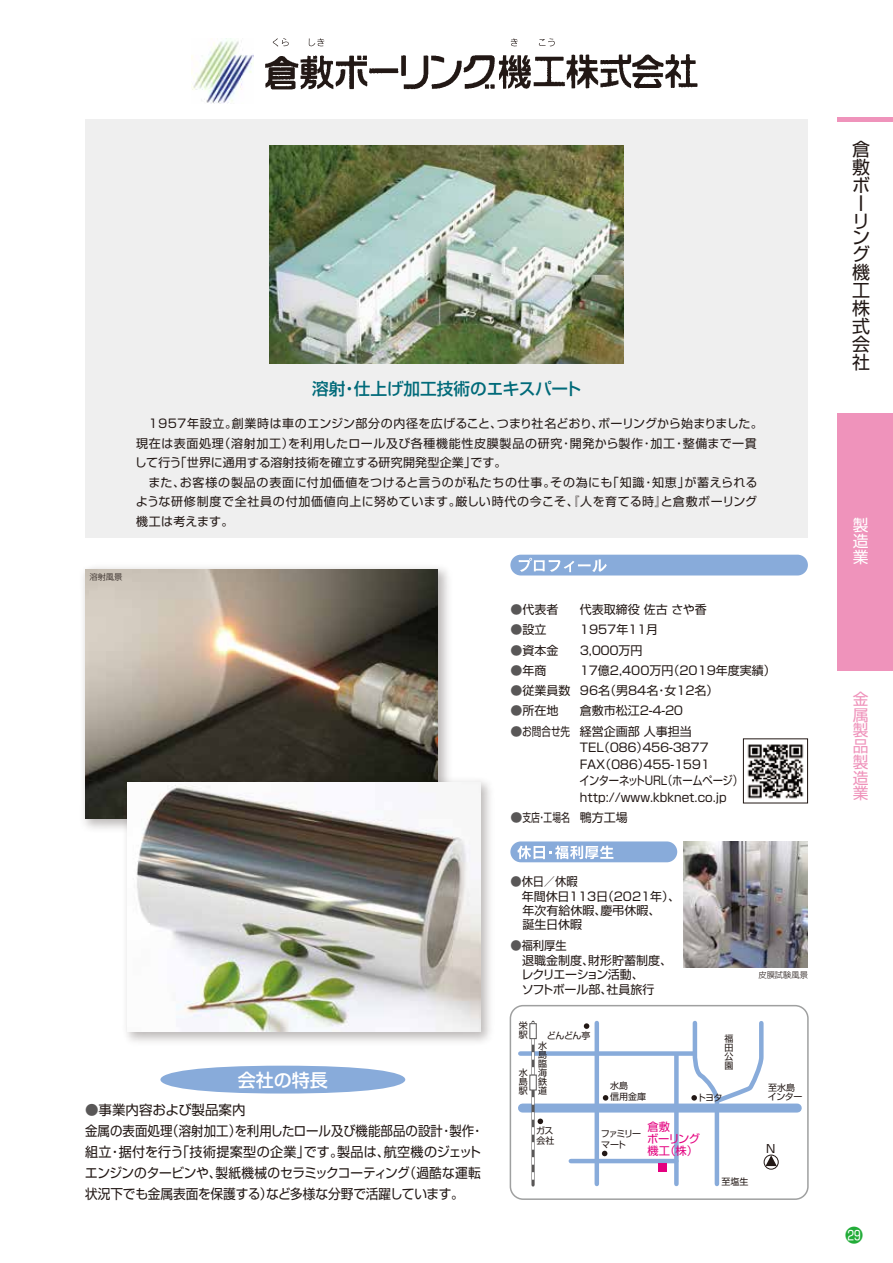
<style>
.page{position:relative;width:893px;height:1263px;background:#fff}
.page>*{position:absolute;margin:0;border:0;box-sizing:border-box;transform-origin:0 0}
.t1{font:18px/17.7px "Shin Go Pro";color:#221815}
.t2{font:500 18px "Shin Go Pro";color:#fff}
.t3{font:500 16.65px "Shin Go Pro";letter-spacing:-.01em;color:#006a79}
.t4{font:15.75px/15.8px "Shin Go Pro";color:#ef93bb;text-align:justify}
.t5{font:15.75px/15.8px "Shin Go Pro";color:#fff;text-align:justify}
.t6{font:13.5px/21px "Shin Go Pro";color:#221815}
.t7{font:12px/19.5px "Shin Go Pro";letter-spacing:.035em;color:#221815}
.t8{font:12px/20.2px "Shin Go Pro";color:#221815}
.t9{font:12px/16.5px "Shin Go Pro";letter-spacing:-.03em;color:#221815}
.t10{font:12px "Shin Go Pro";letter-spacing:-.085em;color:#221815}
.t11{font:12px "Shin Go Pro";color:#221815;scale:.94 1}
.t12{font:12px "Shin Go Pro";color:#221815;scale:.73 1}
.t13{font:12px "Shin Go Pro";color:#221815;scale:.8 1}
.t14{font:11.4px "Shin Go Pro";color:#221815}
.t15{font:11.25px/12px "Shin Go Pro";letter-spacing:-.045em;color:#e4007f}
.t16{font:9px/9px "Shin Go Pro";letter-spacing:-.04em;color:#221815}
.t17{font:9px/10.8px "Shin Go Pro";letter-spacing:-.135em;color:#221815}
.t18{font:300 8.25px "Shin Go Pro";color:#221815}
.s1{color:#595757}
</style>
<div class="page">
<div style="left:85px;top:119px;width:723px;height:419px;background:#efefef"></div>
<div style="left:160px;top:1066px;width:245px;height:27px;background:#88abda;border-radius:50%"></div>
<div style="left:510px;top:1005px;width:299px;height:195px;border:2px solid #9fa0a0;border-radius:13px"></div>
<img style="left:265px;top:44px;width:433px;height:46px">
<img style="left:192px;top:38px;width:62px;height:65px">
<svg style="left:273px;top:38px;width:16px;height:9px"></svg>
<svg style="left:309px;top:38px;width:15px;height:9px"></svg>
<svg style="left:511px;top:38px;width:7px;height:8px"></svg>
<svg style="left:538px;top:38px;width:17px;height:8px"></svg>
<div style="left:764px;top:1155px;width:14px;height:14px;border:1px solid #221815;border-radius:50%"></div>
<div style="left:522px;top:1103px;width:275px;height:9px;background:#88abda"></div>
<div style="left:520px;top:1051px;width:174px;height:5px;background:#88abda"></div>
<div style="left:674px;top:1055px;width:5px;height:129px;background:#88abda"></div>
<hr style="left:595px;top:1023px;width:4px;height:161px;background:#88abda">
<hr style="left:571px;top:1159px;width:105px;height:4px;background:#88abda">
<svg style="left:584px;top:1023px;width:5px;height:6px"></svg>
<svg style="left:690px;top:1020px;width:87px;height:167px"></svg>
<svg style="left:603px;top:1095px;width:5px;height:5px"></svg>
<svg style="left:602px;top:1151px;width:5px;height:5px"></svg>
<svg style="left:531px;top:1022px;width:1px;height:163px"></svg>
<svg style="left:532px;top:1022px;width:11px;height:163px"></svg>
<div style="left:530px;top:1075px;width:6px;height:15px;background:#fff"></div>
<div style="left:530px;top:1024px;width:6px;height:15px;background:#fff"></div>
<div style="left:530px;top:1023px;width:6px;height:16px;border:1px solid #595757"></div>
<div style="left:658px;top:1163px;width:8px;height:9px;background:#e4007f"></div>
<img style="left:684px;top:841px;width:124px;height:126px">
<img style="left:85px;top:569px;width:353px;height:250px">
<img style="left:115px;top:749px;width:409px;height:308px">
<img style="left:128px;top:782px;width:353px;height:250px">
<div style="left:510px;top:555px;width:298px;height:20px;background:#88abda;border-radius:10px"></div>
<svg style="left:519px;top:558px;width:88px;height:14px"></svg>
<div style="left:510px;top:841px;width:167px;height:21px;background:#88abda;border-radius:10px"></div>
<svg style="left:517px;top:846px;width:96px;height:13px"></svg>
<img style="left:269px;top:145px;width:355px;height:219px">
<img style="left:742px;top:738px;width:67px;height:66px">
<div style="left:743px;top:739px;width:65px;height:64px;border:1px solid #221815"></div>
<div style="left:838px;top:413px;width:55px;height:258px;background:#ef93bb"></div>
<hr style="left:838px;top:117px;width:55px;height:4px;background:#ef93bb">
<h2 class="t3" style="left:312px;top:375px;width:271px">溶射・仕上げ加工技術のエキスパート</h2>
<p class="t7" style="left:135px;top:412px;width:629px">　１９５７年設立。創業時は車のエンジン部分の内径を広げること、つまり社名どおり、ボーリングから始まりました。現在は表面処理（溶射加工）を利用したロール及び各種機能性皮膜製品の研究・開発から製作・加工・整備まで一貫して行う「世界に通用する溶射技術を確立する研究開発型企業」です。<br>　また、お客様の製品の表面に付加価値をつけると言うのが私たちの仕事。その為にも「知識・知恵」が蓄えられるような研修制度で全社員の付加価値向上に努めています。厳しい時代の今こそ、『人を育てる時』と倉敷ボーリング機工は考えます。</p>
<p class="t18" style="left:89px;top:570px;width:34px">溶射風景</p>
<p class="t8" style="left:510px;top:598px;width:49px"><span class="s1">●</span>代表者</p>
<p class="t8" style="left:510px;top:618px;width:37px"><span class="s1">●</span>設立</p>
<p class="t8" style="left:510px;top:638px;width:49px"><span class="s1">●</span>資本金</p>
<p class="t8" style="left:510px;top:659px;width:37px"><span class="s1">●</span>年商</p>
<p class="t8" style="left:510px;top:679px;width:61px"><span class="s1">●</span>従業員数</p>
<p class="t8" style="left:510px;top:699px;width:49px"><span class="s1">●</span>所在地</p>
<p class="t13" style="left:510px;top:721px;width:76px"><span class="s1">●</span>お問合せ先</p>
<p class="t12" style="left:510px;top:807px;width:83px"><span class="s1">●</span>支店・工場名</p>
<p class="t8" style="left:578px;top:598px;width:199px">代表取締役 佐古 さや香<br>1957年１１月<br>３,０００万円<br>１7億2,400万円（2019年度実績）<br>96名（男84名・女12名）<br>倉敷市松江２-４-２０<br>経営企画部 人事担当</p>
<p class="t9" style="left:580px;top:738px;width:165px">TEL（０８６）４５６-３８７７<br>FAX（０８６）４５５-１５９１<br>インターネットURL（ホームページ）http://www.kbknet.co.jp</p>
<p class="t8" style="left:580px;top:806px;width:49px">鴨方工場</p>
<p class="t11" style="left:510px;top:872px;width:73px"><span class="s1">●</span>休日／休暇</p>
<p class="t8" style="left:522px;top:884px;width:160px">年間休日１１3日（2021年）、</p>
<p class="t8" style="left:510px;top:899px;width:151px">　年次有給休暇、慶弔休暇、</p>
<p class="t8" style="left:510px;top:913px;width:73px">　誕生日休暇</p>
<p class="t11" style="left:510px;top:936px;width:61px"><span class="s1">●</span>福利厚生</p>
<p class="t8" style="left:522px;top:949px;width:151px">退職金制度、財形貯蓄制度、</p>
<p class="t10" style="left:510px;top:965px;width:135px">　レクリエーション活動、</p>
<p class="t8" style="left:510px;top:977px;width:146px">　ソフトボール部、社員旅行</p>
<p class="t18" style="left:758px;top:968px;width:51px">皮膜試験風景</p>
<h1 class="t2" style="left:238px;top:1065px;width:91px">会社の特長</h1>
<p class="t6" style="left:85px;top:1097px;width:400px"><span class="s1">●</span>事業内容および製品案内<br>金属の表面処理（溶射加工）を利用したロール及び機能部品の設計・製作・組立・据付を行う「技術提案型の企業」です。製品は、航空機のジェットエンジンのタービンや、製紙機械のセラミックコーティング（過酷な運転状況下でも金属表面を保護する）など多様な分野で活躍しています。</p>
<p class="t16" style="left:519px;top:1020px;width:10px">栄駅</p>
<p class="t16" style="left:519px;top:1067px;width:10px;text-align:justify">水島駅</p>
<p class="t16" style="left:547px;top:1030px;width:45px">どんどん亭</p>
<p class="t16" style="left:538px;top:1040px;width:10px;text-align:justify">水島臨海鉄道</p>
<p class="t16" style="left:724px;top:1033px;width:10px;text-align:justify">福田公園</p>
<p class="t16" style="left:610px;top:1079px;width:37px;line-height:10.8px">水島<br>信用金庫</p>
<p class="t16" style="left:697px;top:1092px;width:27px">トヨタ</p>
<p class="t16" style="left:536px;top:1124px;width:20px;line-height:9.8px">ガス会社</p>
<p class="t15" style="left:647px;top:1119px;width:54px">倉敷<br>ボーリング機工（株）</p>
<p class="t17" style="left:601px;top:1127px;width:42px">ファミリーマート</p>
<p class="t16" style="left:721px;top:1176px;width:28px">至塩生</p>
<p class="t16" style="left:768px;top:1081px;width:36px;line-height:9.8px">至水島インター</p>
<p class="t14" style="left:766px;top:1139px;width:11px">N</p>
<h1 class="t1" style="left:852px;top:139px;width:19px">倉敷ボーリング機工株式会社</h1>
<h3 class="t5" style="left:853px;top:515px;width:17px">製造業</h3>
<h3 class="t4" style="left:853px;top:689px;width:17px">金属製品製造業</h3>
</div>
